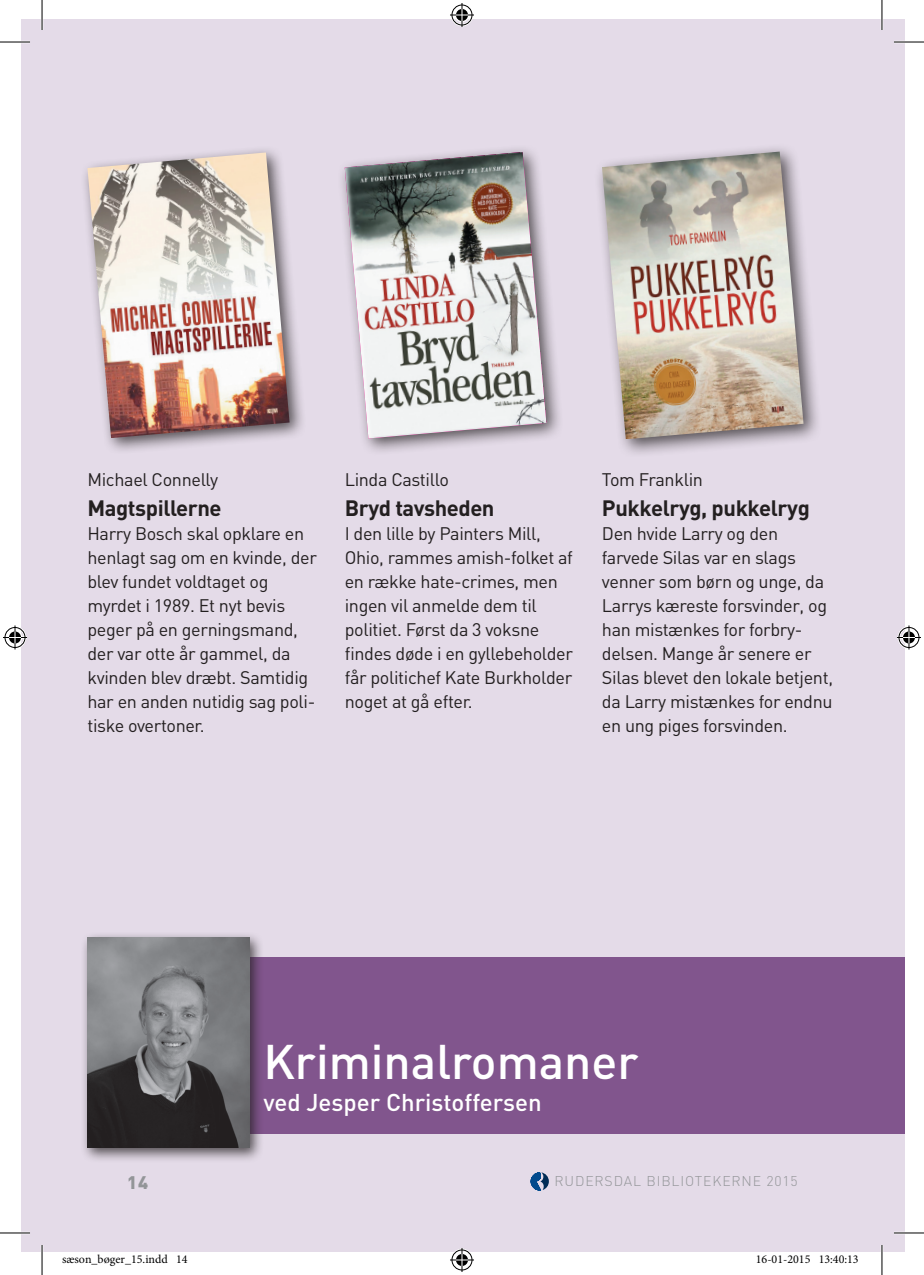
<style>
.page{position:relative;width:924px;height:1275px;background:#fff}
.page>*{position:absolute;margin:0;border:0;box-sizing:border-box;transform-origin:0 0}
.t1{font:500 48px "DIN";color:#fff}
.t2{font:500 24px "DIN";color:#fff}
.t3{font:700 22px "DIN";letter-spacing:-.02em;color:#231f20}
.t4{font:18px/24px "DIN";letter-spacing:-.02em;color:#231f20}
.t5{font:900 18px "DIN";color:#939598}
.t6{font:300 14px "DIN";letter-spacing:.06em;color:#939598}
.t7{font:12px "Minion Pro";color:#000}
</style>
<div class="page">
<div style="left:21px;top:19px;width:883px;height:1232px;background:#e4dbe8"></div>
<svg style="left:530px;top:1172px;width:18px;height:18px"></svg>
<div style="left:176px;top:957px;width:728px;height:177px;background:#81558d"></div>
<div style="left:80px;top:931px;width:185px;height:231px;background:#231f20;opacity:.75"></div>
<img style="left:87px;top:938px;width:163px;height:210px">
<div style="left:337px;top:144px;width:227px;height:312px;background:#231f20;opacity:.75"></div>
<img style="left:344px;top:152px;width:202px;height:286px">
<div style="left:80px;top:145px;width:226px;height:310px;background:#231f20;opacity:.75"></div>
<img style="left:87px;top:152px;width:202px;height:286px">
<div style="left:593px;top:143px;width:228px;height:315px;background:#231f20;opacity:.75"></div>
<img style="left:601px;top:152px;width:202px;height:287px">
<hr style="left:0;top:41px;width:30px;height:2px;background:#fff">
<hr style="left:893px;top:41px;width:30px;height:2px;background:#fff">
<hr style="left:0;top:1231px;width:30px;height:3px;background:#fff">
<hr style="left:893px;top:1231px;width:30px;height:3px;background:#fff">
<hr style="left:41px;top:0;width:2px;height:30px;background:#fff">
<hr style="left:41px;top:1245px;width:2px;height:30px;background:#fff">
<hr style="left:880px;top:0;width:2px;height:30px;background:#fff">
<hr style="left:880px;top:1245px;width:2px;height:30px;background:#fff">
<hr style="left:0;top:42px;width:30px;height:1px;background:#000">
<hr style="left:893px;top:42px;width:30px;height:1px;background:#000">
<hr style="left:0;top:1232px;width:30px;height:1px;background:#000">
<hr style="left:893px;top:1232px;width:30px;height:1px;background:#000">
<hr style="left:42px;top:0;width:1px;height:30px;background:#000">
<hr style="left:42px;top:1245px;width:1px;height:30px;background:#000">
<hr style="left:881px;top:0;width:1px;height:30px;background:#000">
<hr style="left:881px;top:1245px;width:1px;height:30px;background:#000">
<svg style="left:450px;top:3px;width:24px;height:24px"></svg>
<svg style="left:450px;top:1248px;width:24px;height:24px"></svg>
<svg style="left:3px;top:625px;width:24px;height:24px"></svg>
<svg style="left:897px;top:625px;width:23px;height:24px"></svg>
<p class="t4" style="left:87px;top:466px;width:132px">Michael Connelly</p>
<p class="t3" style="left:87px;top:493px;width:136px">Magtspillerne</p>
<p class="t4" style="left:87px;top:520px;width:231px">Harry Bosch skal opklare en henlagt sag om en kvinde, der blev fundet voldtaget og myrdet i 1989. Et nyt bevis peger på en gerningsmand, der var otte år gammel, da kvinden blev dræbt. Samtidig har en anden nutidig sag poli&shy;tiske overtoner.</p>
<p class="t4" style="left:344px;top:466px;width:106px">Linda Castillo</p>
<p class="t3" style="left:344px;top:493px;width:151px">Bryd tavsheden</p>
<p class="t4" style="left:344px;top:520px;width:230px">I den lille by Painters Mill,<br>Ohio, rammes amish-folket af en række hate-crimes, men ingen vil anmelde dem til politiet. Først da 3 voksne findes døde i en gyllebeholder får politichef Kate Burkholder noget at gå efter.</p>
<p class="t4" style="left:601px;top:466px;width:102px">Tom Franklin</p>
<p class="t3" style="left:601px;top:493px;width:209px">Pukkelryg, pukkelryg</p>
<p class="t4" style="left:601px;top:520px;width:232px">Den hvide Larry og den farvede Silas var en slags venner som børn og unge, da<br>Larrys kæreste forsvinder, og han mistænkes for forbry&shy;delsen. Mange år senere er<br>Silas blevet den lokale betjent, da Larry mistænkes for endnu en ung piges forsvinden.</p>
<h1 class="t1" style="left:263px;top:1030px;width:376px">Kriminalromaner</h1>
<h2 class="t2" style="left:263px;top:1086px;width:280px">ved Jesper Christoffersen</h2>
<p class="t5" style="left:127px;top:1171px;width:23px">14</p>
<p class="t6" style="left:554px;top:1171px;width:245px">RUDERSDAL BIBLIOTEKERNE 2015</p>
<p class="t7" style="left:62px;top:1251px;width:127px">sæson_bøger_15.indd 14</p>
<p class="t7" style="left:755px;top:1251px;width:104px">16-01-2015 13:40:13</p>
</div>
